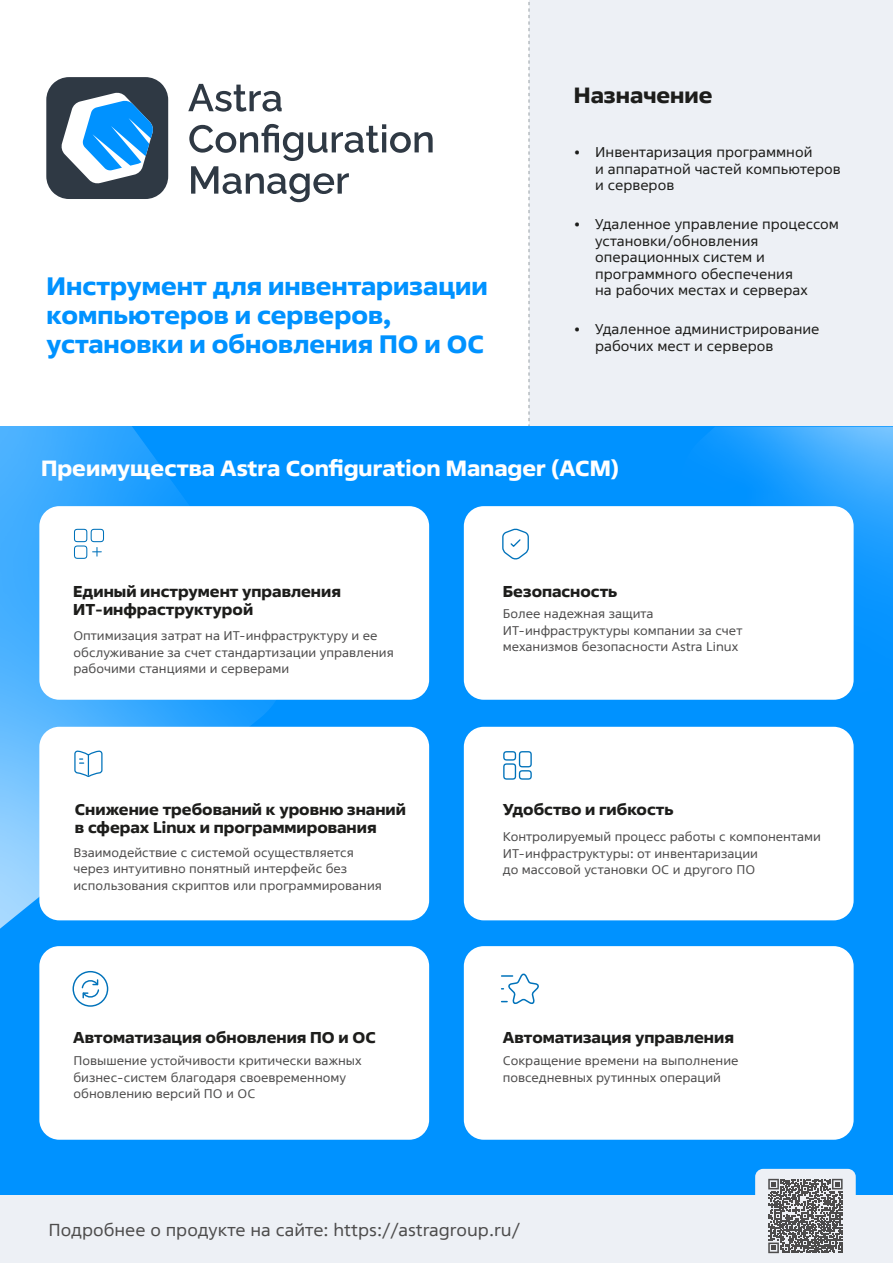
<style>
.page{position:relative;width:893px;height:1263px;background:#fff}
.page>*{position:absolute;margin:0;border:0;box-sizing:border-box;transform-origin:0 0}
.t1{font:700 24px/28.8px "PT Astra Fact";color:#0092ff}
.t2{font:700 21px "PT Astra Fact";color:#fff}
.t3{font:700 21px "PT Astra Fact";color:#1d1d1b}
.t4{font:16.5px "PT Astra Fact";color:#4d4c4c}
.t5{font:700 15px/18px "PT Astra Fact";color:#1d1d1b}
.t6{font:13.5px/16.5px "PT Astra Fact";color:#1d1d1b}
.t7{font:12px/16.5px "PT Astra Fact";color:#4d4c4c}
</style>
<div class="page">
<div style="left:529px;top:0;width:364px;height:465px;background:#edf0f5"></div>
<svg style="left:529px;top:2px;width:1px;height:425px"></svg>
<div style="left:0;top:427px;width:893px;height:836px;background:#0092ff"></div>
<svg style="left:0;top:426px;width:294px;height:503px"></svg>
<svg style="left:188px;top:84px;width:94px;height:28px"></svg>
<svg style="left:189px;top:124px;width:244px;height:78px"></svg>
<svg style="left:46px;top:77px;width:122px;height:122px"></svg>
<div style="left:39px;top:506px;width:390px;height:194px;background:#fff;border-radius:20px"></div>
<div style="left:464px;top:506px;width:390px;height:194px;background:#fff;border-radius:20px"></div>
<div style="left:39px;top:727px;width:390px;height:193px;background:#fff;border-radius:20px"></div>
<div style="left:464px;top:727px;width:390px;height:193px;background:#fff;border-radius:20px"></div>
<div style="left:39px;top:946px;width:390px;height:194px;background:#fff;border-radius:20px"></div>
<div style="left:464px;top:946px;width:390px;height:194px;background:#fff;border-radius:20px"></div>
<svg style="left:502px;top:973px;width:37px;height:31px"></svg>
<div style="left:91px;top:529px;width:13px;height:13px;border:1px solid #0072ba;border-radius:3px"></div>
<div style="left:74px;top:529px;width:13px;height:13px;border:1px solid #0072ba;border-radius:3px"></div>
<div style="left:74px;top:545px;width:13px;height:14px;border:1px solid #0072ba;border-radius:3px"></div>
<svg style="left:93px;top:547px;width:8px;height:9px"></svg>
<svg style="left:502px;top:528px;width:27px;height:32px"></svg>
<svg style="left:74px;top:750px;width:29px;height:27px"></svg>
<div style="left:0;top:1196px;width:893px;height:67px;background:#edf0f5"></div>
<svg style="left:755px;top:1169px;width:101px;height:85px"></svg>
<svg style="left:672px;top:427px;width:221px;height:380px"></svg>
<div style="left:73px;top:971px;width:35px;height:36px;border:1px solid #0072ba;border-radius:50%"></div>
<svg style="left:81px;top:979px;width:19px;height:20px"></svg>
<div style="left:519px;top:751px;width:13px;height:16px;border:1px solid #0072ba;border-radius:3px"></div>
<div style="left:519px;top:770px;width:13px;height:10px;border:1px solid #0072ba;border-radius:3px"></div>
<div style="left:503px;top:763px;width:13px;height:17px;border:1px solid #0072ba;border-radius:3px"></div>
<div style="left:503px;top:751px;width:13px;height:10px;border:1px solid #0072ba;border-radius:3px"></div>
<h1 class="t1" style="left:47px;top:272px;width:443px">Инструмент для инвентаризации компьютеров и серверов, установки и обновления ПО и ОС</h1>
<h2 class="t3" style="left:574px;top:81px;width:140px">Назначение</h2>
<p class="t6" style="left:595px;top:144px;width:247px;text-indent:-21px">• Инвентаризация программной<br>и аппаратной частей компьютеров и серверов</p>
<p class="t6" style="left:595px;top:216px;width:245px;text-indent:-21px">• Удаленное управление процессом установки/обновления операционных систем и программного обеспечения<br>на рабочих местах и серверах</p>
<p class="t6" style="left:595px;top:321px;width:226px;text-indent:-21px">• Удаленное администрирование рабочих мест и серверов</p>
<h2 class="t2" style="left:41px;top:454px;width:580px">Преимущества Astra Configuration Manager (ACM)</h2>
<p class="t5" style="left:73px;top:582px;width:269px">Единый инструмент управления<br>ИТ-инфраструктурой</p>
<p class="t5" style="left:503px;top:582px;width:116px">Безопасность</p>
<p class="t7" style="left:503px;top:605px;width:241px">Более надежная защита<br>ИТ-инфраструктуры компании за счет механизмов безопасности Astra Linux</p>
<p class="t7" style="left:73px;top:627px;width:322px">Оптимизация затрат на ИТ-инфраструктуру и ее обслуживание за счет стандартизации управления рабочими станциями и серверами</p>
<p class="t5" style="left:75px;top:801px;width:333px">Снижение требований к уровню знаний в сферах Linux и программирования</p>
<p class="t7" style="left:73px;top:844px;width:310px">Взаимодействие с системой осуществляется через интуитивно понятный интерфейс без использования скриптов или программирования</p>
<p class="t5" style="left:503px;top:801px;width:172px">Удобство и гибкость</p>
<p class="t7" style="left:503px;top:828px;width:320px">Контролируемый процесс работы с компонентами<br>ИТ-инфраструктуры: от инвентаризации<br>до массовой установки ОС и другого ПО</p>
<p class="t5" style="left:73px;top:1028px;width:304px">Автоматизация обновления ПО и ОС</p>
<p class="t5" style="left:503px;top:1028px;width:233px">Автоматизация управления</p>
<p class="t7" style="left:73px;top:1053px;width:290px">Повышение устойчивости критически важных бизнес-систем благодаря своевременному обновлению версий ПО и ОС</p>
<p class="t7" style="left:503px;top:1053px;width:237px">Сокращение времени на выполнение повседневных рутинных операций</p>
<h3 class="t4" style="left:48px;top:1219px;width:473px">Подробнее о продукте на сайте: https://astragroup.ru/</h3>
</div>
